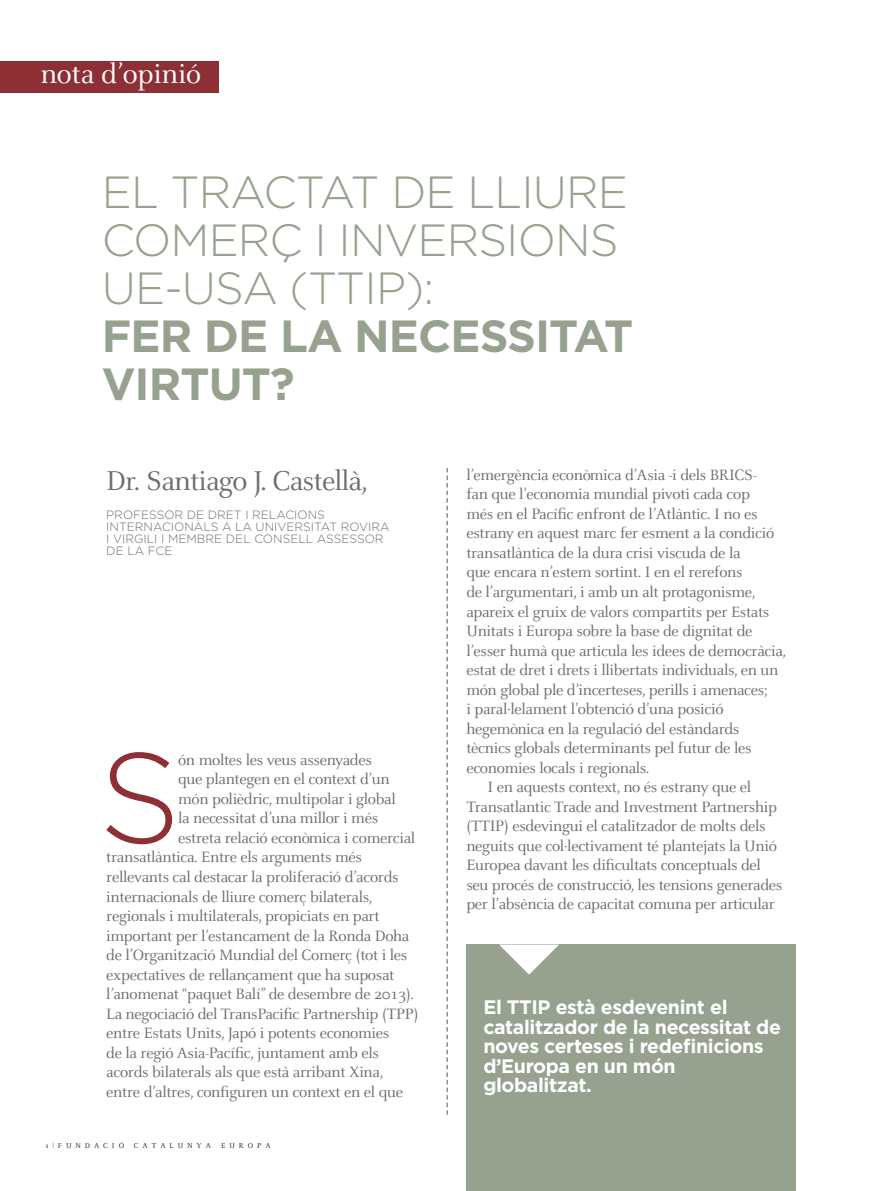
<style>
.page{position:relative;width:893px;height:1191px;background:#fff}
.page>*{position:absolute;margin:0;border:0;box-sizing:border-box;transform-origin:0 0}
.t1{font:300 127.95px "Gotham";color:#8d2f34}
.t2{font:300 45px/48px "Gotham";letter-spacing:-.02em;color:#96a28f}
.t3{font:700 45px/48px "Gotham";letter-spacing:-.02em;color:#96a28f}
.t4{font:30px "Celeste";letter-spacing:-.03em;color:#6c6d70}
.t5{font:30px "Celeste";letter-spacing:-.01em;color:#fff}
.t6{font:700 19.5px/19.5px "Gotham";letter-spacing:-.02em;color:#fff}
.t7{font:16.5px/19.5px "Celeste";letter-spacing:-.02em;color:#6c6d70}
.t8{font:300 12px "Gotham";color:#6c6d70}
.t9{font:7.8px "Celeste";letter-spacing:.5em;color:#231f20}
</style>
<div class="page">
<svg style="left:446px;top:468px;width:2px;height:646px"></svg>
<div style="left:0;top:61px;width:218px;height:31px;background:#8d2f34"></div>
<div style="left:466px;top:944px;width:330px;height:247px;background:#96a28f"></div>
<svg style="left:499px;top:944px;width:60px;height:30px"></svg>
<h3 class="t5" style="left:40px;top:59px;width:162px">nota d’opinió</h3>
<h2 class="t2" style="left:102px;top:167px;width:528px">EL TRACTAT DE LLIURE<br>COMERÇ I INVERSIONS<br>UE-USA (TTIP):</h2>
<h2 class="t3" style="left:102px;top:311px;width:533px">FER DE LA NECESSITAT<br>VIRTUT?</h2>
<h3 class="t4" style="left:106px;top:465px;width:263px">Dr. Santiago J. Castellà,</h3>
<p class="t8" style="left:106px;top:508px;width:44px">PROFESSOR</p>
<p class="t8" style="left:187px;top:508px;width:39px">DE DRET</p>
<p class="t8" style="left:245px;top:508px;width:25px">I RELACIONS</p>
<p class="t8" style="left:106px;top:520px;width:13px">INTERNACIONALS</p>
<p class="t8" style="left:222px;top:520px;width:51px">A LA UNIVERSITAT</p>
<p class="t8" style="left:341px;top:520px;width:18px">ROVIRA</p>
<p class="t8" style="left:106px;top:532px;width:72px">I VIRGILI IMEM</p>
<p class="t8" style="left:197px;top:532px;width:38px">BRE DEL</p>
<p class="t8" style="left:254px;top:532px;width:18px">CONSELL</p>
<p class="t8" style="left:317px;top:532px;width:19px">ASSESSOR</p>
<p class="t8" style="left:106px;top:544px;width:68px">DE LA FCE</p>
<h1 class="t1" style="left:99px;top:728px;width:83px">S</h1>
<p class="t7" style="left:178px;top:750px;width:195px">ón moltes les veus assenyades</p>
<p class="t7" style="left:178px;top:770px;width:213px">que plantegen en el context d’un</p>
<p class="t7" style="left:178px;top:789px;width:219px">món polièdric, multipolar i global</p>
<p class="t7" style="left:178px;top:809px;width:202px">la necessitat d’una millor i més</p>
<p class="t7" style="left:178px;top:828px;width:239px">estreta relació econòmica i comercial</p>
<p class="t7" style="left:106px;top:848px;width:257px">transatlàntica. Entre els arguments més</p>
<p class="t7" style="left:106px;top:867px;width:294px">rellevants cal destacar la proliferació d’acords</p>
<p class="t7" style="left:106px;top:887px;width:268px">internacionals de lliure comerç bilaterals,</p>
<p class="t7" style="left:106px;top:906px;width:275px">regionals i multilaterals, propiciats en part</p>
<p class="t7" style="left:106px;top:926px;width:305px">important per l’estancament de la Ronda Doha</p>
<p class="t7" style="left:106px;top:945px;width:303px">de l’Organització Mundial del Comerç (tot i les</p>
<p class="t7" style="left:106px;top:965px;width:290px">expectatives de rellançament que ha suposat</p>
<p class="t7" style="left:106px;top:984px;width:309px">l’anomenat “paquet Balí” de desembre de 2013).</p>
<p class="t7" style="left:106px;top:1004px;width:314px">La negociació del TransPacific Partnership (TPP )</p>
<p class="t7" style="left:106px;top:1023px;width:285px">entre Estats Units, Japó i potents economies</p>
<p class="t7" style="left:106px;top:1043px;width:274px">de la regió Asia-Pacífic, juntament amb els</p>
<p class="t7" style="left:106px;top:1062px;width:279px">acords bilaterals als que està arribant Xina,</p>
<p class="t7" style="left:106px;top:1082px;width:298px">entre d’altres, configuren un context en el que</p>
<p class="t9" style="left:45px;top:1141px;width:81px">1|fundació</p>
<p class="t9" style="left:134px;top:1141px;width:79px">Catalunya</p>
<p class="t9" style="left:221px;top:1141px;width:51px">europa</p>
<p class="t7" style="left:466px;top:465px;width:292px">l’emergència econòmica d’Asia -i dels BRIC S-</p>
<p class="t7" style="left:466px;top:485px;width:285px">fan que l’economia mundial pivoti cada cop</p>
<p class="t7" style="left:466px;top:504px;width:293px">més en el Pacífic enfront de l’Atlàntic. I no es</p>
<p class="t7" style="left:466px;top:524px;width:309px">estrany en aquest marc fer esment a la condició</p>
<p class="t7" style="left:466px;top:543px;width:276px">transatlàntica de la dura crisi viscuda de la</p>
<p class="t7" style="left:466px;top:563px;width:278px">que encara n’estem sortint. I en el rerefons</p>
<p class="t7" style="left:466px;top:582px;width:291px">de l’argumentari, i amb un alt protagonisme,</p>
<p class="t7" style="left:466px;top:602px;width:305px">apareix el gruix de valors compartits per Estats</p>
<p class="t7" style="left:466px;top:621px;width:288px">Unitats i Europa sobre la base de dignitat de</p>
<p class="t7" style="left:466px;top:641px;width:321px">l’esser humà que articula les idees de democràcia,</p>
<p class="t7" style="left:466px;top:661px;width:313px">estat de dret i drets i llibertats individuals, en un</p>
<p class="t7" style="left:466px;top:680px;width:303px">món global ple d’incerteses, perills i amenaces;</p>
<p class="t7" style="left:466px;top:700px;width:259px">i paral·lelament l’obtenció d’una posició</p>
<p class="t7" style="left:466px;top:719px;width:275px">hegemònica en la regulació del estàndards</p>
<p class="t7" style="left:466px;top:739px;width:287px">tècnics globals determinants pel futur de les</p>
<p class="t7" style="left:466px;top:758px;width:185px">economies locals i regionals.</p>
<p class="t7" style="left:488px;top:778px;width:265px">I en aquests context, no és estrany que el</p>
<p class="t7" style="left:466px;top:797px;width:312px">Transatlantic Trade and Investment Partnership</p>
<p class="t7" style="left:466px;top:817px;width:14px">(TTIP</p>
<p class="t7" style="left:466px;top:817px;width:317px;text-indent:38px">) esdevingui el catalitzador de molts dels neguits que col·lectivament té plantejats la Unió Europea davant les dificultats conceptuals del seu procés de construcció, les tensions generades per l’absència de capacitat comuna per articular</p>
<p class="t6" style="left:483px;top:997px;width:299px">El TTIP està esdevenint el catalitzador de la necessitat de noves certeses i redefinicions d’Europa en un món globalitzat.</p>
</div>
